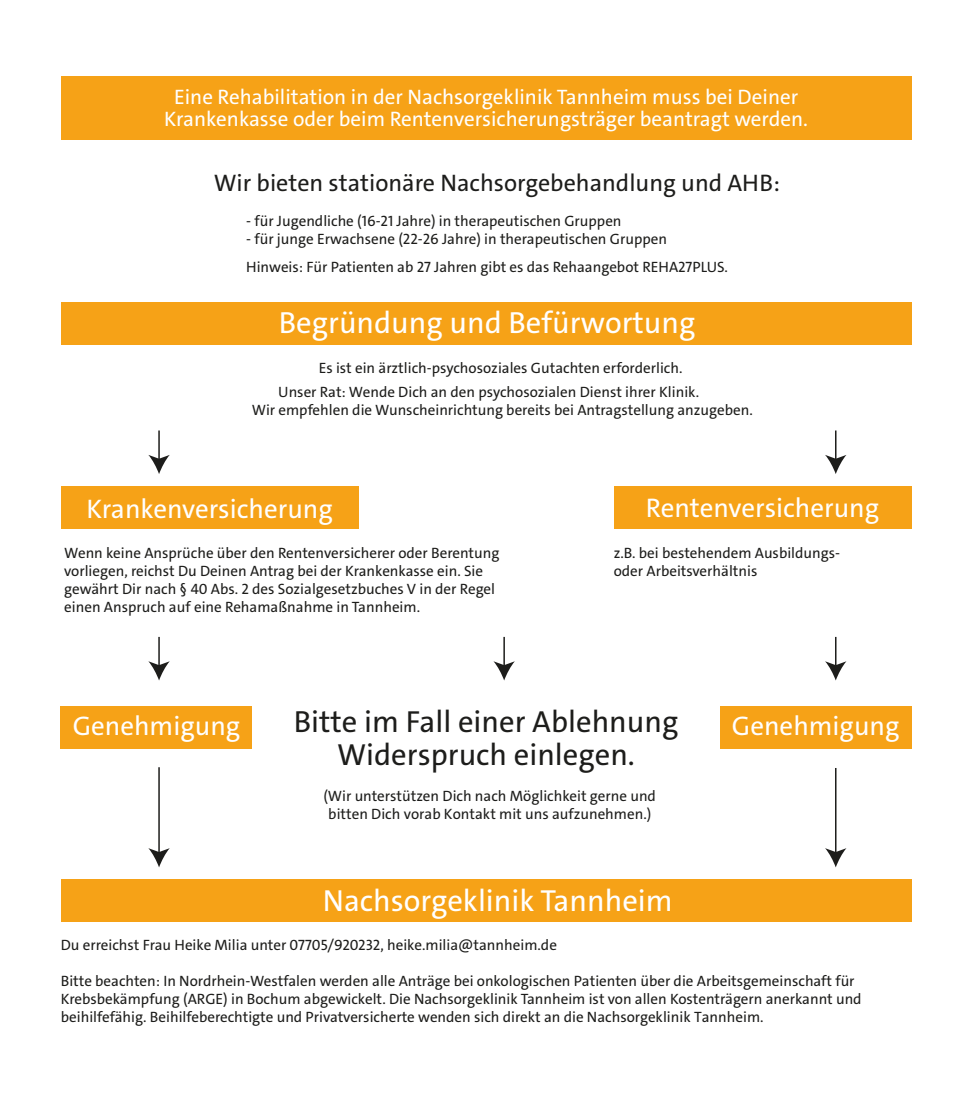
<style>
.page{position:relative;width:957px;height:1117px;background:#fff}
.page>*{position:absolute;margin:0;border:0;box-sizing:border-box;transform-origin:0 0}
.t1{font:30.6px "The Sans C4 s";color:#fff}
.t2{font:30.6px/33px "The Sans C4 s";color:#1d1d1b;text-align:center}
.t3{font:27px "The Sans C4 s";color:#fff}
.t4{font:24px "The Sans C4 s";color:#1d1d1b}
.t5{font:21px/22.5px "The Sans C4 s";color:#fff;text-align:center}
.t6{font:15px/18px "The Sans C4 s";color:#1d1d1b}
</style>
<div class="page">
<div style="left:614px;top:486px;width:297px;height:42px;background:#f6a217"></div>
<div style="left:61px;top:76px;width:850px;height:64px;background:#f6a217"></div>
<div style="left:61px;top:302px;width:850px;height:43px;background:#f6a217"></div>
<div style="left:61px;top:878px;width:850px;height:43px;background:#f6a217"></div>
<div style="left:61px;top:486px;width:297px;height:42px;background:#f6a217"></div>
<div style="left:61px;top:705px;width:191px;height:43px;background:#f6a217"></div>
<div style="left:720px;top:705px;width:191px;height:43px;background:#f6a217"></div>
<hr style="left:158px;top:636px;width:2px;height:30px;background:#1d1d1b">
<svg style="left:148px;top:661px;width:22px;height:19px"></svg>
<hr style="left:503px;top:636px;width:2px;height:30px;background:#1d1d1b">
<svg style="left:493px;top:661px;width:22px;height:19px"></svg>
<hr style="left:835px;top:636px;width:1px;height:30px;background:#1d1d1b">
<svg style="left:825px;top:661px;width:21px;height:19px"></svg>
<hr style="left:158px;top:767px;width:2px;height:86px;background:#1d1d1b">
<svg style="left:148px;top:848px;width:22px;height:19px"></svg>
<hr style="left:835px;top:767px;width:1px;height:86px;background:#1d1d1b">
<svg style="left:825px;top:848px;width:21px;height:19px"></svg>
<hr style="left:158px;top:430px;width:2px;height:30px;background:#1d1d1b">
<svg style="left:148px;top:455px;width:22px;height:19px"></svg>
<hr style="left:835px;top:430px;width:1px;height:30px;background:#1d1d1b">
<svg style="left:825px;top:455px;width:21px;height:19px"></svg>
<h3 class="t5" style="left:164px;top:85px;width:645px">Eine Rehabilitation in der Nachsorgeklinik Tannheim muss bei Deiner<br>Krankenkasse oder beim Rentenversicherungsträger beantragt werden.</h3>
<h3 class="t4" style="left:214px;top:167px;width:567px">Wir bieten stationäre Nachsorgebehandlung und AHB:</h3>
<p class="t6" style="left:246px;top:212px;width:377px">- für Jugendliche (16-21 Jahre) in therapeutischen Gruppen</p>
<p class="t6" style="left:246px;top:224px;width:483px;line-height:28.5px">- für junge Erwachsene (22-26 Jahre) in therapeutischen Gruppen<br>Hinweis: Für Patienten ab 27 Jahren gibt es das Rehaangebot REHA27PLUS.</p>
<h1 class="t1" style="left:279px;top:302px;width:418px">Begründung und Befürwortung</h1>
<p class="t6" style="left:278px;top:356px;width:422px;line-height:23.4px;text-indent:41px">Es ist ein ärztlich-psychosoziales Gutachten erforderlich.<br>Unser Rat: Wende Dich an den psychosozialen Dienst ihrer Klinik.</p>
<p class="t6" style="left:252px;top:400px;width:502px">Wir empfehlen die Wunscheinrichtung bereits bei Antragstellung anzugeben.</p>
<h2 class="t3" style="left:86px;top:491px;width:248px">Krankenversicherung</h2>
<p class="t6" style="left:64px;top:543px;width:437px">Wenn keine Ansprüche über den Rentenversicherer oder Berentung vorliegen, reichst Du Deinen Antrag bei der Krankenkasse ein. Sie gewährt Dir nach § 40 Abs. 2 des Sozialgesetzbuches V in der Regel einen Anspruch auf eine Rehamaßnahme in Tannheim.</p>
<h2 class="t3" style="left:646px;top:490px;width:235px">Rentenversicherung</h2>
<p class="t6" style="left:614px;top:543px;width:228px">z.B. bei bestehendem Ausbildungs&shy;oder Arbeitsverhältnis</p>
<h2 class="t3" style="left:73px;top:708px;width:169px">Genehmigung</h2>
<h1 class="t2" style="left:294px;top:705px;width:386px">Bitte im Fall einer Ablehnung<br>Widerspruch einlegen.</h1>
<p class="t6" style="left:323px;top:786px;width:334px;text-align:center">(Wir unterstützen Dich nach Möglichkeit gerne und bitten Dich vorab Kontakt mit uns aufzunehmen.)</p>
<h1 class="t1" style="left:323px;top:880px;width:351px">Nachsorgeklinik Tannheim</h1>
<h2 class="t3" style="left:732px;top:708px;width:169px">Genehmigung</h2>
<p class="t6" style="left:61px;top:936px;width:498px">Du erreichst Frau Heike Milia unter 07705/920232, heike.milia@tannheim.de</p>
<p class="t6" style="left:61px;top:972px;width:802px">Bitte beachten: In Nordrhein-Westfalen werden alle Anträge bei onkologischen Patienten über die Arbeitsgemeinschaft für<br>Krebsbekämpfung (ARGE) in Bochum abgewickelt. Die Nachsorgeklinik Tannheim ist von allen Kostenträgern anerkannt und beihilfefähig. Beihilfeberechtigte und Privatversicherte wenden sich direkt an die Nachsorgeklinik Tannheim.</p>
</div>
